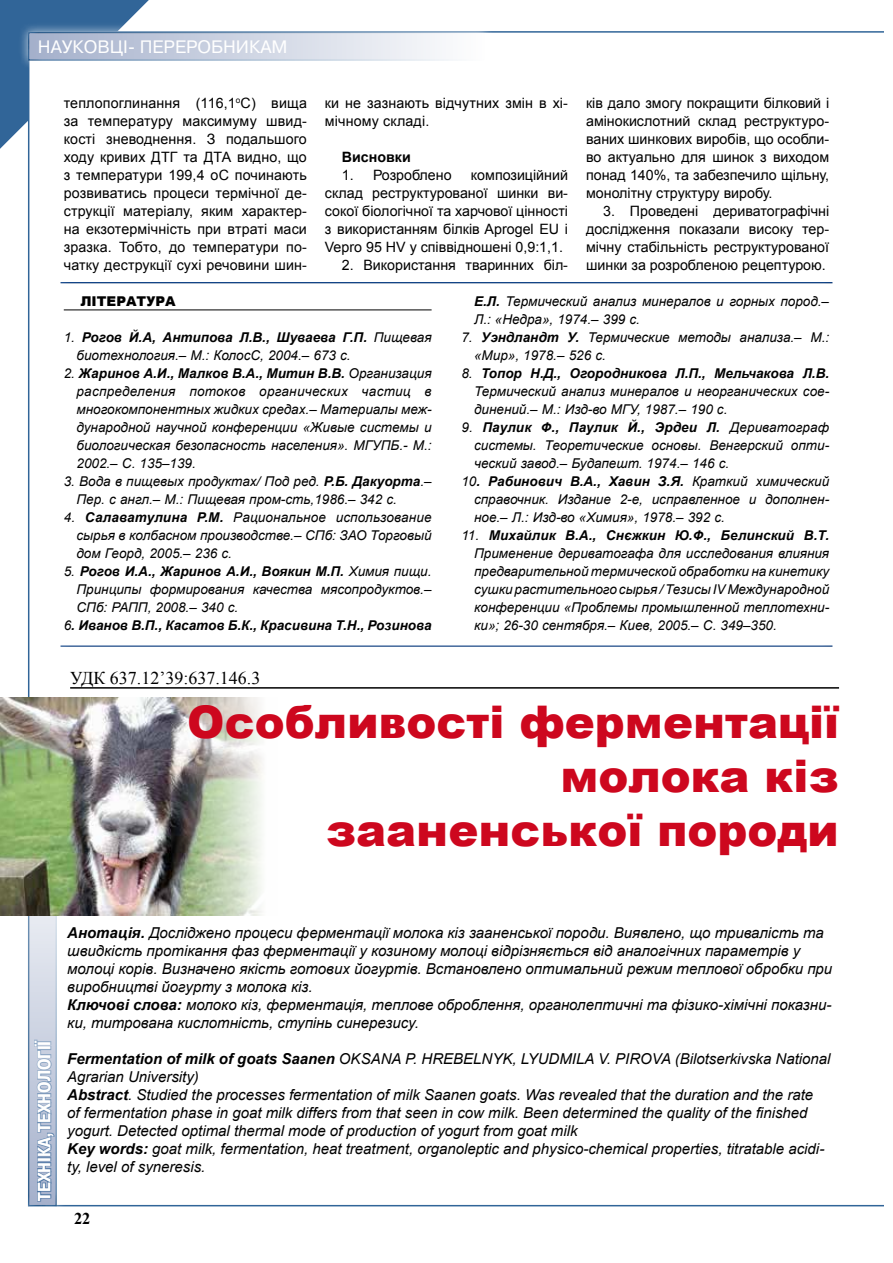
<style>
.page{position:relative;width:893px;height:1263px;background:#fff}
.page>*{position:absolute;margin:0;border:0;box-sizing:border-box;transform-origin:0 0}
.t1{font:900 45px/54px "Arial";color:#cd071e;text-align:right}
.t2{font:18px "Times New Roman";color:#000}
.t3{font:18px "Pragmatica C";color:#fff}
.t4{font:700 18px "Pragmatica Cond C";color:#fff}
.t5{font:700 16.5px "Times New Roman";color:#000}
.t6{font:italic 15px/18px "Arial";color:#000}
.t7{font:14.25px/18px "Arial";color:#000;text-align:justify}
.t8{font:700 14.25px "Arial";color:#000}
.t9{font:italic 13.5px/18px "Arial";color:#000;text-align:justify}
.t10{font:italic 700 13.5px "Arial";color:#000}
.t11{font:900 13.5px "Arial";color:#000}
.s1{font-weight:700}
.s2{font-weight:400}
</style>
<div class="page">
<div style="left:28px;top:31px;width:865px;height:1175px;background:#fff;border:2px solid #316598"></div>
<svg style="left:0;top:0;width:149px;height:170px"></svg>
<div style="left:28px;top:16px;width:397px;height:18px;background:#000;opacity:.5"></div>
<div style="left:18px;top:22px;width:476px;height:49px;background:#fff;opacity:.75"></div>
<div style="left:28px;top:32px;width:458px;height:30px;background:#000;opacity:.75"></div>
<div style="left:18px;top:813px;width:49px;height:403px;background:#fff"></div>
<div style="left:28px;top:822px;width:31px;height:385px;background:#000;opacity:.75"></div>
<div style="left:884px;top:2px;width:9px;height:1241px;background:#fff"></div>
<img style="left:0;top:697px;width:262px;height:218px">
<hr style="left:64px;top:310px;width:368px;height:1px;background:#000">
<hr style="left:59px;top:280px;width:776px;height:4px;background:#000;opacity:.75">
<hr style="left:59px;top:643px;width:776px;height:4px;background:#000;opacity:.75">
<hr style="left:70px;top:687px;width:769px;height:2px;background:#000">
<h2 class="t3" style="left:38px;top:37px;width:251px">Науковці- переробн икам</h2>
<p class="t7" style="left:64px;top:94px;width:245px">теплопоглинання (116,1<sup>о</sup>С) вища за температуру максимуму швид&shy;кості зневоднення. З подальшого ходу кривих ДТГ та ДТА видно, що з температури 199,4 оС починають розвиватись процеси термічної де&shy;струкції матеріалу, яким характер&shy;на екзотермічність при втраті маси зразка. Тобто, до температури по&shy;чатку деструкції сухі речовини шин-</p>
<p class="t7" style="left:325px;top:94px;width:245px">ки не зазнають відчутних змін в хі&shy;мічному складі.</p>
<p class="t8" style="left:342px;top:147px;width:70px">Висновки</p>
<p class="t7" style="left:342px;top:166px;width:111px">1. Розроблено</p>
<p class="t7" style="left:325px;top:166px;width:245px;text-indent:146px">композиційний склад реструктурованої шинки ви&shy;сокої біологічної та харчової цінності з використанням білків Aprogel EU і Vepro 95 HV у співвідношені 0,9:1,1.</p>
<p class="t7" style="left:342px;top:256px;width:228px">2. Використання тваринних біл-</p>
<p class="t7" style="left:586px;top:94px;width:245px">ків дало змогу покращити білковий і амінокислотний склад реструктуро&shy;ваних шинкових виробів, що особли&shy;во актуально для шинок з виходом понад 140%, та забезпечило щільну, монолітну структуру виробу.</p>
<p class="t7" style="left:586px;top:202px;width:245px;text-indent:17px">3. Проведені дериватографічні дослідження показали високу тер&shy;мічну стабільність реструктурованої шинки за розробленою рецептурою.</p>
<p class="t11" style="left:81px;top:291px;width:96px">ЛІТЕРАТУРА</p>
<p class="t9" style="left:77px;top:328px;width:357px;text-indent:-13px">1. <span class="s1">Рогов Й.А, Антипова Л.В., Шуваева Г.П.</span> Пищевая биотехнология.– М.: КолосС, 2004.– 673 с.</p>
<p class="t9" style="left:77px;top:364px;width:357px;text-indent:-13px">2. <span class="s1">Жаринов А.И., Малков В.А., Митин В.В.</span> Организация распределения потоков органических частиц в многокомпонентных жидких средах.– Материалы меж&shy;дународной научной конференции «Живые системы и биологическая безопасность населения». МГУПБ.- М.:<br>2002.– С. 135–139.</p>
<p class="t9" style="left:77px;top:472px;width:357px;text-indent:-13px">3. Вода в пищевых продуктах/ Под ред. <span class="s1">Р.Б. Дакуорта</span>.–<br>Пер. с англ.– М.: Пищевая пром-сть,1986.– 342 с.</p>
<p class="t9" style="left:77px;top:508px;width:357px;text-indent:-13px">4. <span class="s1">Салаватулина Р.М.</span> Рациональное использование сырья в колбасном производстве.– СПб: ЗАО Торговый дом Георд, 2005.– 236 с.</p>
<p class="t9" style="left:77px;top:562px;width:357px;text-indent:-13px">5. <span class="s1">Рогов И.А., Жаринов А.И., Воякин М.П.</span> Химия пищи.<br>Принципы формирования качества мясопродуктов.– СПб: РАПП, 2008.– 340 с.</p>
<p class="t10" style="left:64px;top:616px;width:369px"><span class="s2">6</span>. Иванов В.П., Касатов Б.К., Красивина Т.Н., Розинова</p>
<p class="t9" style="left:474px;top:292px;width:357px"><span class="s1">Е.Л.</span> Термический анализ минералов и горных пород.–<br>Л.: «Недра», 1974.– 399 с.</p>
<p class="t9" style="left:474px;top:328px;width:357px;text-indent:-13px">7. <span class="s1">Уэндландт У.</span> Термические методы анализа.– М.: «Мир», 1978.– 526 с.</p>
<p class="t9" style="left:474px;top:364px;width:357px;text-indent:-13px">8. <span class="s1">Топор Н.Д., Огородникова Л.П., Мельчакова Л.В.<br></span>Термический анализ минералов и неорганических сое&shy;динений.– М.: Изд-во МГУ, 1987.– 190 с.</p>
<p class="t9" style="left:474px;top:418px;width:357px;text-indent:-13px">9. <span class="s1">Паулик Ф., Паулик Й., Эрдеи Л.</span> Дериватограф системы. Теоретические основы. Венгерский опти&shy;ческий завод.– Будапешт. 1974.– 146 с.</p>
<p class="t9" style="left:474px;top:472px;width:357px;text-indent:-13px">10<span class="s1">. Рабинович В.А., Хавин З.Я.</span> Краткий химический справочник. Издание 2-е, исправленное и дополнен&shy;ное.– Л.: Изд-во «Химия», 1978.– 392 с.</p>
<p class="t9" style="left:474px;top:526px;width:357px;text-indent:-13px">11. <span class="s1">Михайлик В.А., Снєжкин Ю.Ф., Белинский В.Т.<br></span>Применение дериватогафа для исследования влияния предварительной термической обработки на кинетику сушки растительного сырья / Тезисы IV Международной конференции «Проблемы промышленной теплотехни&shy;ки»; 26-30 сентября.– Киев, 2005.– С. 349–350.</p>
<h2 class="t2" style="left:70px;top:666px;width:192px">УДК 637.12’39:637.146.3</h2>
<h1 class="t1" style="left:187px;top:694px;width:653px">Особливості ферментації молока кіз<br>зааненської породи</h1>
<h2 class="t4" style="left:34px;top:1201px;width:162px;rotate:-90deg">тЕХНІКА,ТЕХНОЛОГІЇ</h2>
<p class="t6" style="left:67px;top:924px;width:767px"><span class="s1">Анотація.</span> Досліджено процеси ферментації молока кіз зааненської породи. Виявлено, що тривалість та швидкість протікання фаз ферментації у козиному молоці відрізняється від аналогічних параметрів у молоці корів. Визначено якість готових йогуртів. Встановлено оптимальний режим теплової обробки при виробництві йогурту з молока кіз.<br><span class="s1">Ключові слова:</span> молоко кіз, ферментація, теплове оброблення, органолептичні та фізико-хімічні показни&shy;ки, титрована кислотність, ступінь синерезису.</p>
<p class="t6" style="left:67px;top:1050px;width:765px"><span class="s1">Fermentation of milk of goats Saanen</span> OKSANA P. HREBELNYK, LYUDMILA V. PIROVA (Bilotserkivska National Agrarian University)<br><span class="s1">Abstract</span>. Studied the processes fermentation of milk Saanen goats. Was revealed that the duration and the rate<br>of fermentation phase in goat milk differs from that seen in cow milk. Been determined the quality of the finished yogurt. Detected optimal thermal mode of production of yogurt from goat milk<br><span class="s1">Key words:</span> goat milk, fermentation, heat treatment, organoleptic and physico-chemical properties, titratable acidi&shy;ty, level of syneresis.</p>
<p class="t5" style="left:74px;top:1207px;width:18px">22</p>
</div>
